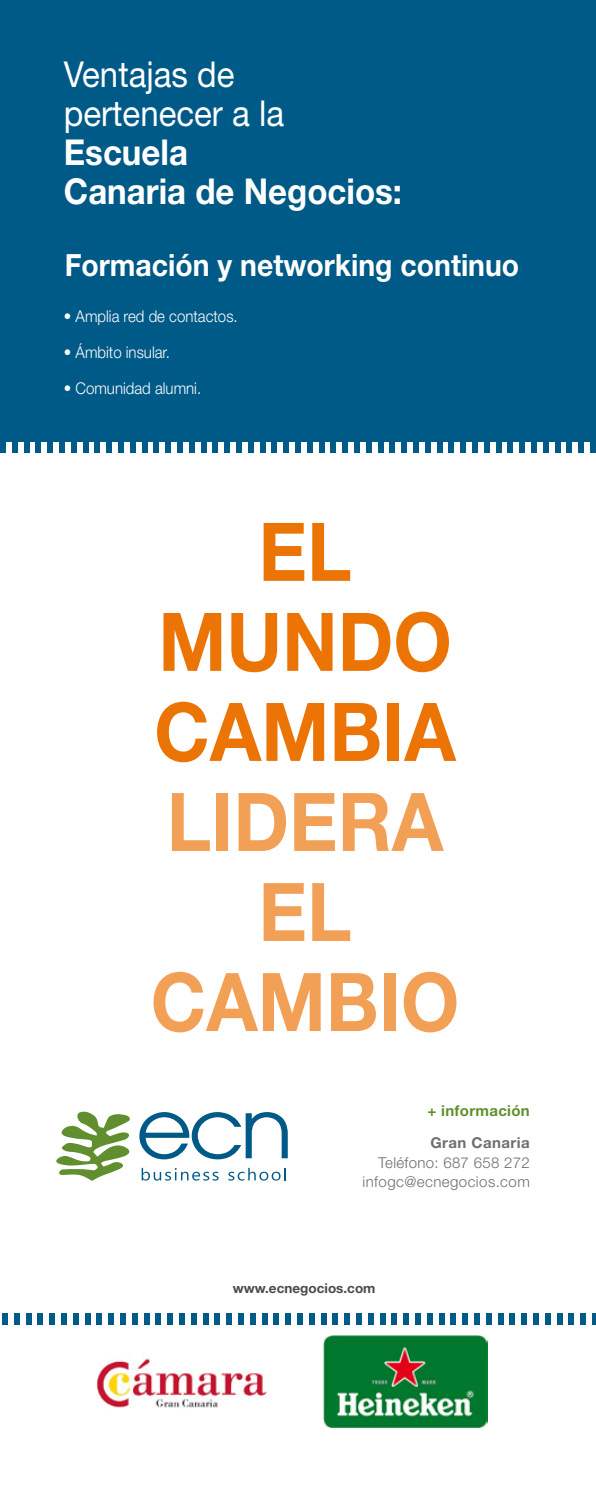
<style>
.page{position:relative;width:596px;height:1489px;background:#fff}
.page>*{position:absolute;margin:0;border:0;box-sizing:border-box;transform-origin:0 0}
.t1{font:700 81px/90px "Helvetica Neue LT Std";color:#f3a057;text-align:center;scale:.93 1}
.t2{font:700 81px/90px "Helvetica Neue LT Std";color:#eb7405;text-align:center;scale:.93 1}
.t3{font:700 35.7px/39px "Helvetica Neue LT Std";color:#fff;scale:.93 1}
.t4{font:35.7px/39px "Helvetica Neue LT Std";color:#fff;scale:.93 1}
.t5{font:700 30.6px "Helvetica Neue LT Std";color:#fff;scale:.93 1}
.t6{font:300 16.2px "Helvetica Neue";color:#fff;scale:.93 1}
.t7{font:300 15px/19.5px "Helvetica Neue";letter-spacing:.03em;color:#706f6f;text-align:right}
.t8{font:700 15px "Helvetica Neue LT Std";letter-spacing:.02em;color:#618f2f}
.t9{font:700 15px "Helvetica Neue LT Std";letter-spacing:.03em;color:#706f6f}
.t10{font:700 13.5px "Helvetica Neue LT Std";color:#4a4a49}
</style>
<div class="page">
<svg style="left:139px;top:1112px;width:148px;height:47px"></svg>
<svg style="left:56px;top:1111px;width:74px;height:69px"></svg>
<svg style="left:141px;top:1167px;width:77px;height:13px"></svg>
<svg style="left:228px;top:1167px;width:58px;height:13px"></svg>
<img style="left:97px;top:1358px;width:170px;height:50px">
<img style="left:323px;top:1335px;width:164px;height:91px">
<div style="left:0;top:441px;width:6px;height:12px;background:#005a87"></div>
<div style="left:212px;top:441px;width:6px;height:12px;background:#005a87"></div>
<div style="left:94px;top:441px;width:6px;height:12px;background:#005a87"></div>
<div style="left:306px;top:441px;width:6px;height:12px;background:#005a87"></div>
<div style="left:495px;top:441px;width:6px;height:12px;background:#005a87"></div>
<div style="left:47px;top:441px;width:6px;height:12px;background:#005a87"></div>
<div style="left:259px;top:441px;width:6px;height:12px;background:#005a87"></div>
<div style="left:448px;top:441px;width:6px;height:12px;background:#005a87"></div>
<div style="left:141px;top:441px;width:6px;height:12px;background:#005a87"></div>
<div style="left:354px;top:441px;width:6px;height:12px;background:#005a87"></div>
<div style="left:542px;top:441px;width:6px;height:12px;background:#005a87"></div>
<div style="left:24px;top:441px;width:5px;height:12px;background:#005a87"></div>
<div style="left:236px;top:441px;width:6px;height:12px;background:#005a87"></div>
<div style="left:424px;top:441px;width:6px;height:12px;background:#005a87"></div>
<div style="left:118px;top:441px;width:6px;height:12px;background:#005a87"></div>
<div style="left:330px;top:441px;width:6px;height:12px;background:#005a87"></div>
<div style="left:519px;top:441px;width:6px;height:12px;background:#005a87"></div>
<div style="left:71px;top:441px;width:6px;height:12px;background:#005a87"></div>
<div style="left:283px;top:441px;width:6px;height:12px;background:#005a87"></div>
<div style="left:472px;top:441px;width:5px;height:12px;background:#005a87"></div>
<div style="left:165px;top:441px;width:6px;height:12px;background:#005a87"></div>
<div style="left:377px;top:441px;width:6px;height:12px;background:#005a87"></div>
<div style="left:566px;top:441px;width:6px;height:12px;background:#005a87"></div>
<div style="left:189px;top:441px;width:5px;height:12px;background:#005a87"></div>
<div style="left:401px;top:441px;width:6px;height:12px;background:#005a87"></div>
<div style="left:589px;top:441px;width:6px;height:12px;background:#005a87"></div>
<div style="left:12px;top:441px;width:6px;height:12px;background:#005a87"></div>
<div style="left:224px;top:441px;width:6px;height:12px;background:#005a87"></div>
<div style="left:106px;top:441px;width:6px;height:12px;background:#005a87"></div>
<div style="left:318px;top:441px;width:6px;height:12px;background:#005a87"></div>
<div style="left:507px;top:441px;width:6px;height:12px;background:#005a87"></div>
<div style="left:59px;top:441px;width:6px;height:12px;background:#005a87"></div>
<div style="left:271px;top:441px;width:6px;height:12px;background:#005a87"></div>
<div style="left:460px;top:441px;width:6px;height:12px;background:#005a87"></div>
<div style="left:153px;top:441px;width:6px;height:12px;background:#005a87"></div>
<div style="left:365px;top:441px;width:6px;height:12px;background:#005a87"></div>
<div style="left:554px;top:441px;width:6px;height:12px;background:#005a87"></div>
<div style="left:35px;top:441px;width:6px;height:12px;background:#005a87"></div>
<div style="left:248px;top:441px;width:5px;height:12px;background:#005a87"></div>
<div style="left:436px;top:441px;width:6px;height:12px;background:#005a87"></div>
<div style="left:130px;top:441px;width:6px;height:12px;background:#005a87"></div>
<div style="left:342px;top:441px;width:6px;height:12px;background:#005a87"></div>
<div style="left:530px;top:441px;width:6px;height:12px;background:#005a87"></div>
<div style="left:83px;top:441px;width:5px;height:12px;background:#005a87"></div>
<div style="left:295px;top:441px;width:6px;height:12px;background:#005a87"></div>
<div style="left:483px;top:441px;width:6px;height:12px;background:#005a87"></div>
<div style="left:177px;top:441px;width:6px;height:12px;background:#005a87"></div>
<div style="left:389px;top:441px;width:6px;height:12px;background:#005a87"></div>
<div style="left:578px;top:441px;width:5px;height:12px;background:#005a87"></div>
<div style="left:200px;top:441px;width:6px;height:12px;background:#005a87"></div>
<div style="left:413px;top:441px;width:5px;height:12px;background:#005a87"></div>
<div style="left:0;top:0;width:595px;height:441px;background:#005a87"></div>
<div style="left:2px;top:1312px;width:6px;height:12px;background:#005a87"></div>
<div style="left:214px;top:1312px;width:6px;height:12px;background:#005a87"></div>
<div style="left:96px;top:1312px;width:6px;height:12px;background:#005a87"></div>
<div style="left:308px;top:1312px;width:6px;height:12px;background:#005a87"></div>
<div style="left:497px;top:1312px;width:6px;height:12px;background:#005a87"></div>
<div style="left:49px;top:1312px;width:6px;height:12px;background:#005a87"></div>
<div style="left:261px;top:1312px;width:6px;height:12px;background:#005a87"></div>
<div style="left:450px;top:1312px;width:6px;height:12px;background:#005a87"></div>
<div style="left:143px;top:1312px;width:6px;height:12px;background:#005a87"></div>
<div style="left:356px;top:1312px;width:6px;height:12px;background:#005a87"></div>
<div style="left:544px;top:1312px;width:6px;height:12px;background:#005a87"></div>
<div style="left:26px;top:1312px;width:5px;height:12px;background:#005a87"></div>
<div style="left:238px;top:1312px;width:6px;height:12px;background:#005a87"></div>
<div style="left:426px;top:1312px;width:6px;height:12px;background:#005a87"></div>
<div style="left:120px;top:1312px;width:6px;height:12px;background:#005a87"></div>
<div style="left:332px;top:1312px;width:6px;height:12px;background:#005a87"></div>
<div style="left:521px;top:1312px;width:6px;height:12px;background:#005a87"></div>
<div style="left:73px;top:1312px;width:6px;height:12px;background:#005a87"></div>
<div style="left:285px;top:1312px;width:6px;height:12px;background:#005a87"></div>
<div style="left:473px;top:1312px;width:6px;height:12px;background:#005a87"></div>
<div style="left:167px;top:1312px;width:6px;height:12px;background:#005a87"></div>
<div style="left:379px;top:1312px;width:6px;height:12px;background:#005a87"></div>
<div style="left:568px;top:1312px;width:6px;height:12px;background:#005a87"></div>
<div style="left:191px;top:1312px;width:5px;height:12px;background:#005a87"></div>
<div style="left:403px;top:1312px;width:6px;height:12px;background:#005a87"></div>
<svg style="left:592px;top:1313px;width:3px;height:11px"></svg>
<div style="left:14px;top:1312px;width:6px;height:12px;background:#005a87"></div>
<div style="left:226px;top:1312px;width:6px;height:12px;background:#005a87"></div>
<div style="left:108px;top:1312px;width:6px;height:12px;background:#005a87"></div>
<div style="left:320px;top:1312px;width:6px;height:12px;background:#005a87"></div>
<div style="left:509px;top:1312px;width:6px;height:12px;background:#005a87"></div>
<div style="left:61px;top:1312px;width:6px;height:12px;background:#005a87"></div>
<div style="left:273px;top:1312px;width:6px;height:12px;background:#005a87"></div>
<div style="left:462px;top:1312px;width:6px;height:12px;background:#005a87"></div>
<div style="left:155px;top:1312px;width:6px;height:12px;background:#005a87"></div>
<div style="left:367px;top:1312px;width:6px;height:12px;background:#005a87"></div>
<div style="left:556px;top:1312px;width:6px;height:12px;background:#005a87"></div>
<div style="left:37px;top:1312px;width:6px;height:12px;background:#005a87"></div>
<div style="left:250px;top:1312px;width:5px;height:12px;background:#005a87"></div>
<div style="left:438px;top:1312px;width:6px;height:12px;background:#005a87"></div>
<div style="left:132px;top:1312px;width:6px;height:12px;background:#005a87"></div>
<div style="left:344px;top:1312px;width:6px;height:12px;background:#005a87"></div>
<div style="left:532px;top:1312px;width:6px;height:12px;background:#005a87"></div>
<div style="left:84px;top:1312px;width:6px;height:12px;background:#005a87"></div>
<div style="left:297px;top:1312px;width:6px;height:12px;background:#005a87"></div>
<div style="left:485px;top:1312px;width:6px;height:12px;background:#005a87"></div>
<div style="left:179px;top:1312px;width:6px;height:12px;background:#005a87"></div>
<div style="left:391px;top:1312px;width:6px;height:12px;background:#005a87"></div>
<div style="left:580px;top:1312px;width:5px;height:12px;background:#005a87"></div>
<div style="left:202px;top:1312px;width:6px;height:12px;background:#005a87"></div>
<div style="left:415px;top:1312px;width:5px;height:12px;background:#005a87"></div>
<h2 class="t4" style="left:64px;top:55px;width:238px">Ventajas de pertenecer a la</h2>
<h2 class="t3" style="left:64px;top:132px;width:365px">Escuela<br>Canaria de Negocios:</h2>
<h3 class="t5" style="left:65px;top:246px;width:490px">Formación y networking continuo</h3>
<p class="t6" style="left:64px;top:306px;width:188px">• Amplia red de contactos.</p>
<p class="t6" style="left:64px;top:342px;width:116px">• Ámbito insular.</p>
<p class="t6" style="left:64px;top:378px;width:149px">• Comunidad alumni.</p>
<h1 class="t2" style="left:154px;top:505px;width:325px">EL<br>MUNDO<br>CAMBIA</h1>
<h1 class="t1" style="left:150px;top:775px;width:333px">LIDERA<br>EL<br>CAMBIO</h1>
<p class="t8" style="left:427px;top:1101px;width:104px">+ información</p>
<p class="t9" style="left:430px;top:1133px;width:101px">Gran Canaria</p>
<p class="t7" style="left:362px;top:1152px;width:169px">Teléfono: 687 658 272 infogc@ecnegocios.com</p>
<p class="t10" style="left:233px;top:1280px;width:144px">www.ecnegocios.com</p>
</div>
